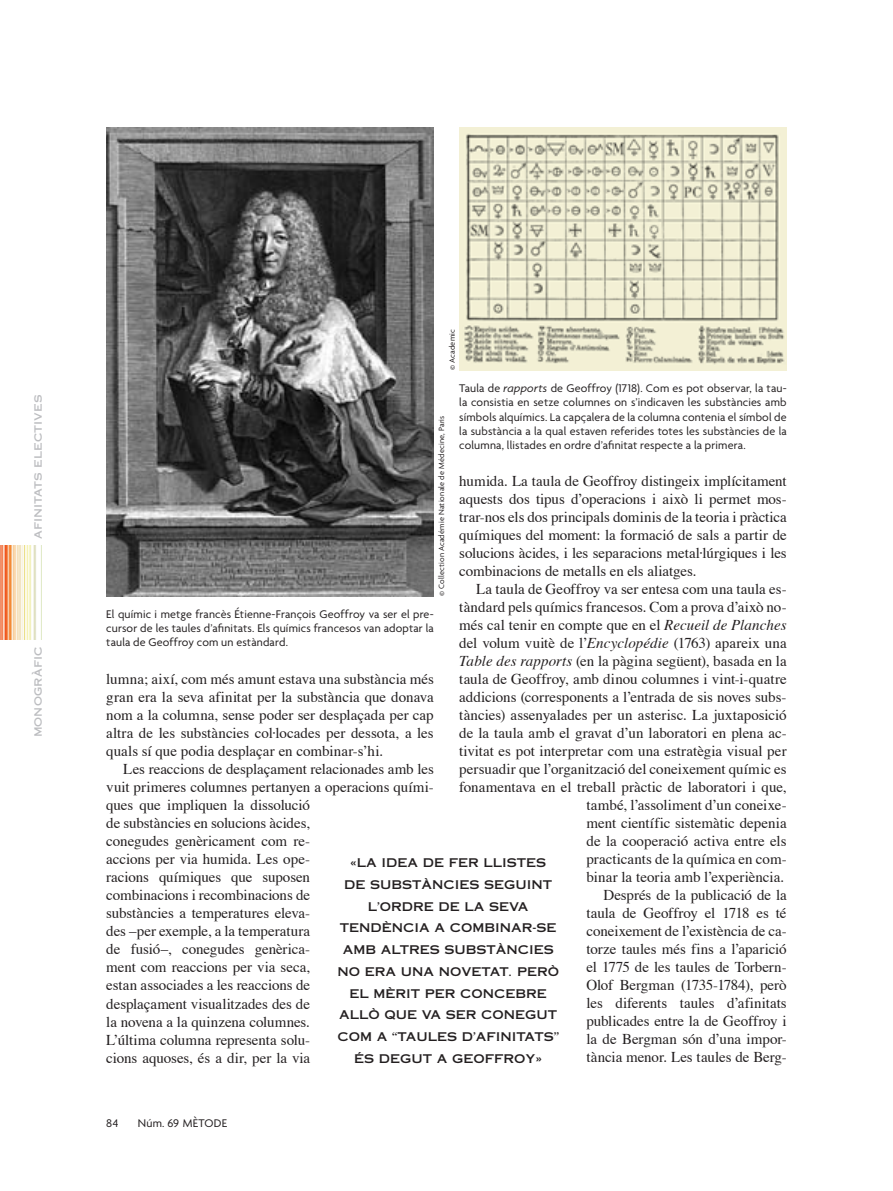
<style>
.page{position:relative;width:893px;height:1191px;background:#fff}
.page>*{position:absolute;margin:0;border:0;box-sizing:border-box;transform-origin:0 0}
.t1{font:15px/18px "Times";letter-spacing:-.005em;color:#231f20;text-align:justify}
.t2{font:12px/14.2px "Agenda";letter-spacing:.015em;color:#231f20;text-align:justify}
.t3{font:12px/21.8px "Copperplate Thirty One AB";color:#231f20;text-align:center}
.t4{font:12px "Copperplate Thirty One AB";letter-spacing:.005em;color:#bcbdc0}
.t5{font:8.25px "Agenda";letter-spacing:.02em;color:#231f20}
.s1{font-style:italic}
</style>
<div class="page">
<img style="left:0;top:546px;width:42px;height:93px">
<img style="left:106px;top:128px;width:328px;height:468px">
<img style="left:459px;top:128px;width:328px;height:242px">
<p class="t4" style="left:31px;top:539px;width:146px;rotate:-90deg">afinitats electives</p>
<p class="t4" style="left:31px;top:737px;width:92px;rotate:-90deg">monogràfic</p>
<p class="t5" style="left:449px;top:370px;width:42px;rotate:-90deg">© Academic</p>
<p class="t2" style="left:459px;top:382px;width:329px">Taula de <span class="s1">rapports</span> de Geoffroy (1718). Com es pot observar, la tau&shy;la consistia en setze columnes on s’indicaven les substàncies amb símbols alquímics. La capçalera de la columna contenia el símbol de la substància a la qual estaven referides totes les substàncies de la columna, llistades en ordre d’afinitat respecte a la primera.</p>
<p class="t5" style="left:438px;top:596px;width:182px;rotate:-90deg">© Collection Académie Nationale de Médecine, Paris</p>
<p class="t1" style="left:459px;top:473px;width:329px">humida. La taula de Geoffroy distingeix implícitament aquests dos tipus d’operacions i això li permet mos&shy;trar-nos els dos principals dominis de la teoria i pràctica químiques del moment: la formació de sals a partir de solucions àcides, i les separacions metal·lúrgiques i les combinacions de metalls en els aliatges.</p>
<p class="t1" style="left:459px;top:581px;width:329px;text-align:right">La taula de Geoffroy va ser entesa com una taula es&shy;tàndard pels químics francesos. Com a prova d’això no&shy;més cal tenir en compte que en el <span class="s1">Recueil de Planches </span>del volum vuitè de l’<span class="s1">Encyclopédie</span> (1763) apareix una <span class="s1">Table des rapports</span> (en la pàgina següent), basada en la taula de Geoffroy, amb dinou columnes i vint-i-quatre addicions (corresponents a l’entrada de sis noves subs&shy;tàncies) assenyalades per un asterisc. La juxtaposició de la taula amb el gravat d’un laboratori en plena ac&shy;tivitat es pot interpretar com una estratègia visual per persuadir que l’organització del coneixement químic es fonamentava en el treball pràctic de laboratori i que, també, l’assoliment d’un coneixe-<br>ment científic sistemàtic depenia<br>de la cooperació activa entre els<br>practicants de la química en com-<br>binar la teoria amb l’experiència.<br>Després de la publicació de la<br>taula de Geoffroy el 1718 es té<br>coneixement de l’existència de ca-<br>torze taules més fins a l’aparició<br>el 1775 de les taules de Torbern-<br>Olof Bergman (1735-1784), però<br>les diferents taules d’afinitats<br>publicades entre la de Geoffroy i<br>la de Bergman són d’una impor-<br>tància menor. Les taules de Berg-</p>
<p class="t2" style="left:106px;top:608px;width:329px">El químic i metge francès Étienne-François Geoffroy va ser el pre&shy;cursor de les taules d’afinitats. Els químics francesos van adoptar la taula de Geoffroy com un estàndard.</p>
<p class="t1" style="left:106px;top:671px;width:329px">lumna; així, com més amunt estava una substància més gran era la seva afinitat per la substància que donava nom a la columna, sense poder ser desplaçada per cap altra de les substàncies col·locades per dessota, a les quals sí que podia desplaçar en combinar-s’hi.</p>
<p class="t1" style="left:106px;top:761px;width:329px;text-align:left;text-indent:17px">Les reaccions de desplaçament relacionades amb les vuit primeres columnes pertanyen a operacions quími&shy;ques que impliquen la dissolució<br>de substàncies en solucions àcides,<br>conegudes genèricament com re-<br>accions per via humida. Les ope-<br>racions químiques que suposen<br>combinacions i recombinacions de<br>substàncies a temperatures eleva-<br>des –per exemple, a la temperatura<br>de fusió–, conegudes genèrica-<br>ment com reaccions per via seca,<br>estan associades a les reaccions de<br>desplaçament visualitzades des de<br>la novena a la quinzena columnes.<br>L’última columna representa solu-<br>cions aquoses, és a dir, per la via</p>
<p class="t3" style="left:337px;top:852px;width:223px">«LA IDEA DE FER LLISTES<br>DE SUBSTÀNCIES SEGUINT<br>L’ORDRE DE LA SEVA<br>TENDÈNCIA A COMBINAR-SE<br>AMB ALTRES SUBSTÀNCIES<br>NO ERA UNA NOVETAT. PERÒ<br>EL MÈRIT PER CONCEBRE<br>ALLÒ QUE VA SER CONEGUT<br>COM A “TAULES D’AFINITATS”<br>ÉS DEGUT A GEOFFROY»</p>
<p class="t2" style="left:106px;top:1116px;width:14px">84</p>
<p class="t2" style="left:138px;top:1116px;width:91px">Núm. 69 MÈTODE</p>
</div>
